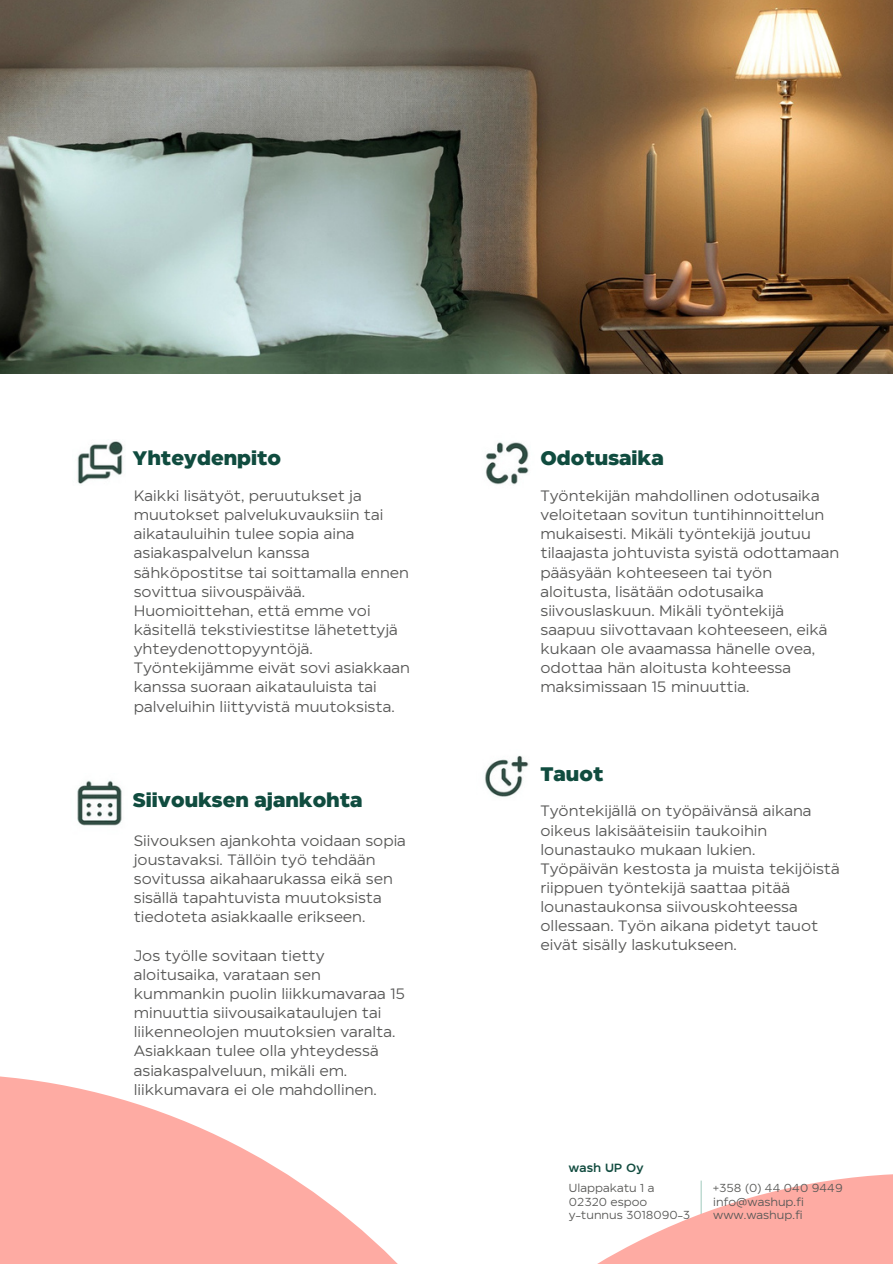
<style>
.page{position:relative;width:893px;height:1264px;background:#fff}
.page>*{position:absolute;margin:0;border:0;box-sizing:border-box;transform-origin:0 0}
.t1{font:800 19.5px "Eastman";color:#104c3f}
.t2{font:15px/19.2px "Eastman";color:#575756}
.t3{font:500 11.85px "Eastman";color:#124c40}
.t4{font:11.55px/13.5px "Eastman";color:#585856}
</style>
<div class="page">
<svg style="left:0;top:1076px;width:285px;height:97px;fill:#feaba3"></svg>
<div style="left:0;top:1173px;width:338px;height:90px;background:#feaba3"></div>
<img style="left:77px;top:441px;width:46px;height:43px">
<img style="left:0;top:1px;width:892px;height:372px">
<img style="left:77px;top:780px;width:45px;height:46px">
<img style="left:485px;top:442px;width:44px;height:43px">
<img style="left:485px;top:755px;width:44px;height:42px">
<svg style="left:285px;top:1173px;width:607px;height:90px"></svg>
<h1 class="t1" style="left:133px;top:442px;width:150px">Yhteydenpito</h1>
<p class="t2" style="left:134px;top:485px;width:277px">Kaikki lisätyöt, peruutukset ja muutokset palvelukuvauksiin tai aikatauluihin tulee sopia aina asiakaspalvelun kanssa sähköpostitse tai soittamalla ennen sovittua siivouspäivää.<br>Huomioittehan, että emme voi käsitellä tekstiviestitse lähetettyjä yhteydenottopyyntöjä.<br>Työntekijämme eivät sovi asiakkaan kanssa suoraan aikatauluista tai palveluihin liittyvistä muutoksista.</p>
<h1 class="t1" style="left:133px;top:784px;width:231px">Siivouksen ajankohta</h1>
<p class="t2" style="left:134px;top:829px;width:274px">Siivouksen ajankohta voidaan sopia joustavaksi. Tällöin työ tehdään sovitussa aikahaarukassa eikä sen sisällä tapahtuvista muutoksista tiedoteta asiakkaalle erikseen.</p>
<p class="t2" style="left:134px;top:944px;width:273px">Jos työlle sovitaan tietty aloitusaika, varataan sen kummankin puolin liikkumavaraa 15 minuuttia siivousaikataulujen tai liikenneolojen muutoksien varalta.<br>Asiakkaan tulee olla yhteydessä asiakaspalveluun, mikäli em. liikkumavara ei ole mahdollinen.</p>
<h1 class="t1" style="left:540px;top:442px;width:125px">Odotusaika</h1>
<p class="t2" style="left:540px;top:485px;width:300px">Työntekijän mahdollinen odotusaika veloitetaan sovitun tuntihinnoittelun mukaisesti. Mikäli työntekijä joutuu tilaajasta johtuvista syistä odottamaan pääsyään kohteeseen tai työn aloitusta, lisätään odotusaika siivouslaskuun. Mikäli työntekijä saapuu siivottavaan kohteeseen, eikä kukaan ole avaamassa hänelle ovea, odottaa hän aloitusta kohteessa maksimissaan 15 minuuttia.</p>
<h1 class="t1" style="left:540px;top:758px;width:64px">Tauot</h1>
<p class="t2" style="left:540px;top:800px;width:301px">Työntekijällä on työpäivänsä aikana oikeus lakisääteisiin taukoihin lounastauko mukaan lukien.<br>Työpäivän kestosta ja muista tekijöistä riippuen työntekijä saattaa pitää lounastaukonsa siivouskohteessa ollessaan. Työn aikana pidetyt tauot eivät sisälly laskutukseen.</p>
<p class="t3" style="left:568px;top:1158px;width:77px">wash UP Oy</p>
<p class="t4" style="left:569px;top:1180px;width:123px">Ulappakatu 1 a<br>02320 espoo y-tunnus 3018090-3</p>
<p class="t4" style="left:713px;top:1180px;width:131px">+358 (0) 44 040 9449 info@washup.fi www.washup.fi</p>
</div>
